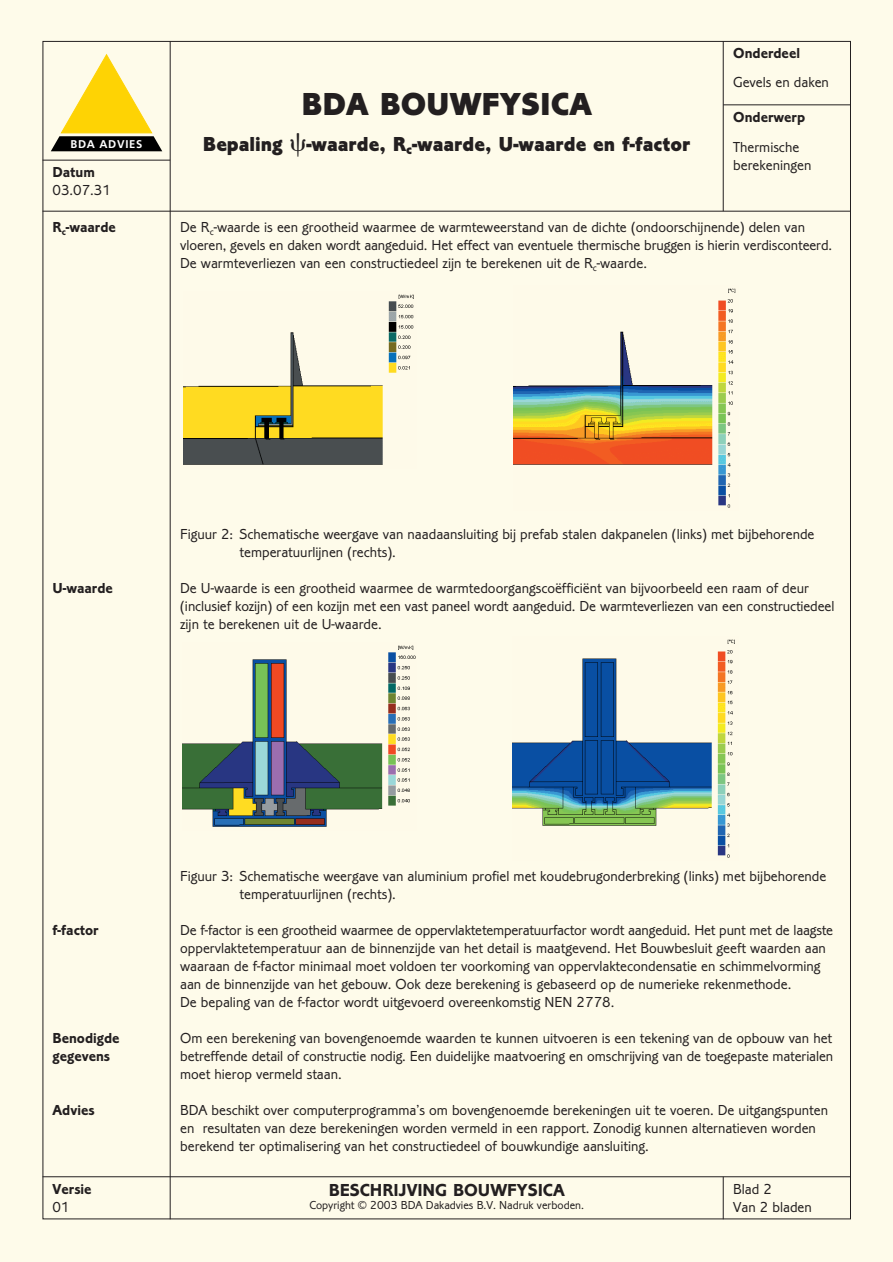
<style>
.page{position:relative;width:893px;height:1262px;background:#fff}
.page>*{position:absolute;margin:0;border:0;box-sizing:border-box;transform-origin:0 0}
.t1{font:800 33px "Corinthian T";color:#231f20}
.t2{font:800 21px "Corinthian T";color:#231f20}
.t3{font:700 18px "Corinthian T";color:#231f20}
.t4{font:300 15px/18px "Corinthian T";color:#231f20}
.t5{font:700 15px/18px "Corinthian T";color:#231f20}
.t6{font:300 12px "Corinthian T";color:#231f20}
.t7{font:700 11.25px "Frutiger";letter-spacing:.06em;color:#fff}
.s1{font-family:"Universal Greekwith Math Pi";font-weight:400;font-size:27px}
</style>
<div class="page">
<div style="left:0;top:0;width:892px;height:1261px;background:#fefbea"></div>
<hr style="left:170px;top:41px;width:1px;height:1178px;background:#231f20">
<hr style="left:722px;top:1176px;width:1px;height:43px;background:#231f20">
<hr style="left:722px;top:41px;width:1px;height:170px;background:#231f20">
<hr style="left:43px;top:211px;width:807px;height:1px;background:#231f20">
<hr style="left:43px;top:1176px;width:807px;height:1px;background:#231f20">
<img style="left:513px;top:288px;width:223px;height:220px">
<img style="left:183px;top:294px;width:231px;height:171px">
<img style="left:512px;top:639px;width:223px;height:219px">
<img style="left:182px;top:645px;width:234px;height:182px">
<svg style="left:51px;top:54px;width:111px;height:97px"></svg>
<hr style="left:723px;top:104px;width:127px;height:1px;background:#231f20">
<hr style="left:43px;top:160px;width:127px;height:1px;background:#231f20">
<p class="t7" style="left:71px;top:139px;width:73px">BDA ADVIES</p>
<p class="t5" style="left:53px;top:164px;width:44px">Datum</p>
<p class="t4" style="left:53px;top:182px;width:60px">03.07.31</p>
<p class="t5" style="left:53px;top:220px;width:65px">R<sub>c</sub>-waarde</p>
<h1 class="t1" style="left:301px;top:92px;width:292px">BDA BOUWFYSICA</h1>
<h2 class="t2" style="left:203px;top:137px;width:489px">Bepaling <span class="s1">-</span>-waarde, R<sub>c</sub>-waarde, U-waarde en f-factor</h2>
<p class="t5" style="left:733px;top:45px;width:68px">Onderdeel</p>
<p class="t4" style="left:733px;top:74px;width:97px">Gevels en daken</p>
<p class="t5" style="left:733px;top:109px;width:74px">Onderwerp</p>
<p class="t4" style="left:733px;top:139px;width:80px">Thermische berekeningen</p>
<p class="t4" style="left:180px;top:220px;width:653px">De R<sub>c</sub>-waarde is een grootheid waarmee de warmteweerstand van de dichte (ondoorschijnende) delen van vloeren, gevels en daken wordt aangeduid. Het effect van eventuele thermische bruggen is hierin verdisconteerd.<br>De warmteverliezen van een constructiedeel zijn te berekenen uit de R<sub>c</sub>-waarde.</p>
<p class="t5" style="left:53px;top:580px;width:62px">U-waarde</p>
<p class="t4" style="left:239px;top:526px;width:576px;text-indent:-59px">Figuur 2: Schematische weergave van naadaansluiting bij prefab stalen dakpanelen (links) met bijbehorende temperatuurlijnen (rechts).</p>
<p class="t4" style="left:180px;top:580px;width:655px">De U-waarde is een grootheid waarmee de warmtedoorgangscoëfficiënt van bijvoorbeeld een raam of deur (inclusief kozijn) of een kozijn met een vast paneel wordt aangeduid. De warmteverliezen van een constructiedeel zijn te berekenen uit de U-waarde.</p>
<p class="t5" style="left:53px;top:922px;width:48px">f-factor</p>
<p class="t5" style="left:53px;top:1030px;width:68px">Benodigde gegevens</p>
<p class="t5" style="left:53px;top:1102px;width:44px">Advies</p>
<p class="t5" style="left:53px;top:1181px;width:41px">Versie</p>
<p class="t4" style="left:53px;top:1199px;width:19px">01</p>
<p class="t4" style="left:239px;top:868px;width:588px;text-indent:-59px">Figuur 3: Schematische weergave van aluminium profiel met koudebrugonderbreking (links) met bijbehorende temperatuurlijnen (rechts).</p>
<p class="t4" style="left:180px;top:922px;width:654px">De f-factor is een grootheid waarmee de oppervlaktetemperatuurfactor wordt aangeduid. Het punt met de laagste oppervlaktetemperatuur aan de binnenzijde van het detail is maatgevend. Het Bouwbesluit geeft waarden aan waaraan de f-factor minimaal moet voldoen ter voorkoming van oppervlaktecondensatie en schimmelvorming aan de binnenzijde van het gebouw. Ook deze berekening is gebaseerd op de numerieke rekenmethode.<br>De bepaling van de f-factor wordt uitgevoerd overeenkomstig NEN 2778.</p>
<p class="t4" style="left:180px;top:1030px;width:654px;text-align:justify">Om een berekening van bovengenoemde waarden te kunnen uitvoeren is een tekening van de opbouw van het betreffende detail of constructie nodig. Een duidelijke maatvoering en omschrijving van de toegepaste materialen moet hierop vermeld staan.</p>
<p class="t4" style="left:180px;top:1102px;width:649px">BDA beschikt over computerprogramma’s om bovengenoemde berekeningen uit te voeren. De uitgangspunten en resultaten van deze berekeningen worden vermeld in een rapport. Zonodig kunnen alternatieven worden berekend ter optimalisering van het constructiedeel of bouwkundige aansluiting.</p>
<p class="t3" style="left:329px;top:1183px;width:237px">BESCHRIJVING BOUWFYSICA</p>
<p class="t6" style="left:309px;top:1201px;width:276px">Copyright © 2003 BDA Dakadvies B.V. Nadruk verboden.</p>
<p class="t4" style="left:733px;top:1181px;width:80px">Blad 2<br>Van 2 bladen</p>
</div>
